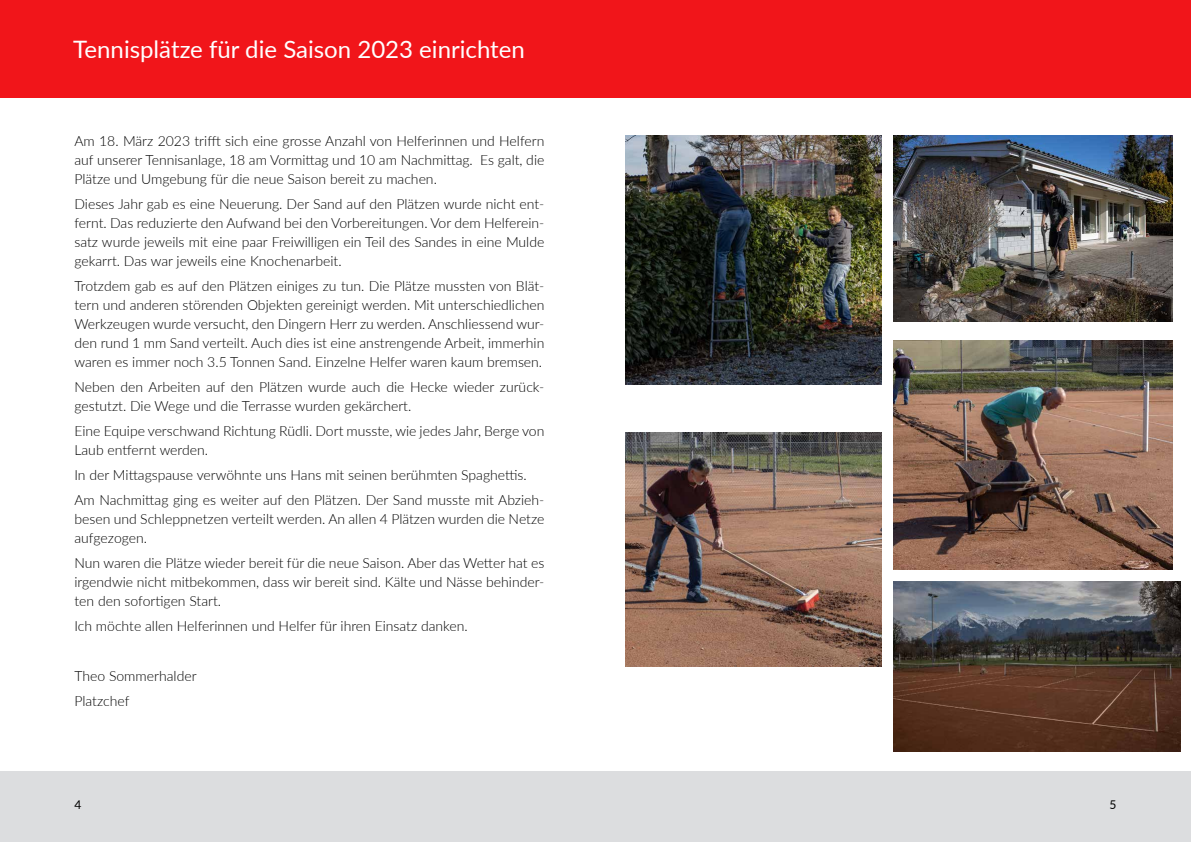
<style>
.page{position:relative;width:1191px;height:842px;background:#fff}
.page>*{position:absolute;margin:0;border:0;box-sizing:border-box;transform-origin:0 0}
.t1{font:24px "Lato";color:#fff}
.t2{font:300 14px/19px "Lato";color:#000}
.t3{font:12px "Lato";color:#000}
</style>
<div class="page">
<div style="left:0;top:0;width:1191px;height:98px;background:#f1151a"></div>
<div style="left:0;top:771px;width:1191px;height:71px;background:#dcdddf"></div>
<img style="left:626px;top:135px;width:256px;height:249px">
<img style="left:893px;top:340px;width:279px;height:229px">
<img style="left:626px;top:433px;width:256px;height:233px">
<img style="left:893px;top:135px;width:279px;height:187px">
<img style="left:893px;top:581px;width:287px;height:170px">
<h1 class="t1" style="left:73px;top:32px;width:453px">Tennisplätze für die Saison 2023 einrichten</h1>
<p class="t2" style="left:74px;top:131px;width:471px;text-align:justify">Am 18. März 2023 trifft sich eine grosse Anzahl von Helferinnen und Helfern auf unserer Tennisanlage, 18 am Vormittag und 10 am Nachmittag. Es galt, die Plätze und Umgebung für die neue Saison bereit zu machen.</p>
<p class="t2" style="left:74px;top:194px;width:471px;text-align:justify">Dieses Jahr gab es eine Neuerung. Der Sand auf den Plätzen wurde nicht ent&shy;fernt. Das reduzierte den Aufwand bei den Vorbereitungen. Vor dem Helferein&shy;satz wurde jeweils mit eine paar Freiwilligen ein Teil des Sandes in eine Mulde gekarrt. Das war jeweils eine Knochenarbeit.</p>
<p class="t2" style="left:74px;top:276px;width:471px;text-align:justify">Trotzdem gab es auf den Plätzen einiges zu tun. Die Plätze mussten von Blät&shy;tern und anderen störenden Objekten gereinigt werden. Mit unterschiedlichen Werkzeugen wurde versucht, den Dingern Herr zu werden. Anschliessend wur&shy;den rund 1 mm Sand verteilt. Auch dies ist eine anstrengende Arbeit, immerhin waren es immer noch 3.5 Tonnen Sand. Einzelne Helfer waren kaum bremsen.</p>
<p class="t2" style="left:74px;top:377px;width:471px">Neben den Arbeiten auf den Plätzen wurde auch die Hecke wieder zurück&shy;gestutzt. Die Wege und die Terrasse wurden gekärchert.</p>
<p class="t2" style="left:74px;top:421px;width:471px">Eine Equipe verschwand Richtung Rüdli. Dort musste, wie jedes Jahr, Berge von<br>Laub entfernt werden.</p>
<p class="t2" style="left:74px;top:462px;width:471px;line-height:25px">In der Mittagspause verwöhnte uns Hans mit seinen berühmten Spaghettis.<br>Am Nachmittag ging es weiter auf den Plätzen. Der Sand musste mit Abzieh-</p>
<p class="t2" style="left:74px;top:509px;width:471px">besen und Schleppnetzen verteilt werden. An allen 4 Plätzen wurden die Netze aufgezogen.</p>
<p class="t2" style="left:74px;top:553px;width:471px;text-align:justify">Nun waren die Plätze wieder bereit für die neue Saison. Aber das Wetter hat es irgendwie nicht mitbekommen, dass wir bereit sind. Kälte und Nässe behinder&shy;ten den sofortigen Start.</p>
<p class="t2" style="left:74px;top:616px;width:395px">Ich möchte allen Helferinnen und Helfer für ihren Einsatz danken.</p>
<p class="t2" style="left:74px;top:663px;width:124px;line-height:25px">Theo Sommerhalder<br>Platzchef</p>
<p class="t3" style="left:74px;top:796px;width:8px">4</p>
<p class="t3" style="left:1109px;top:796px;width:8px">5</p>
</div>
